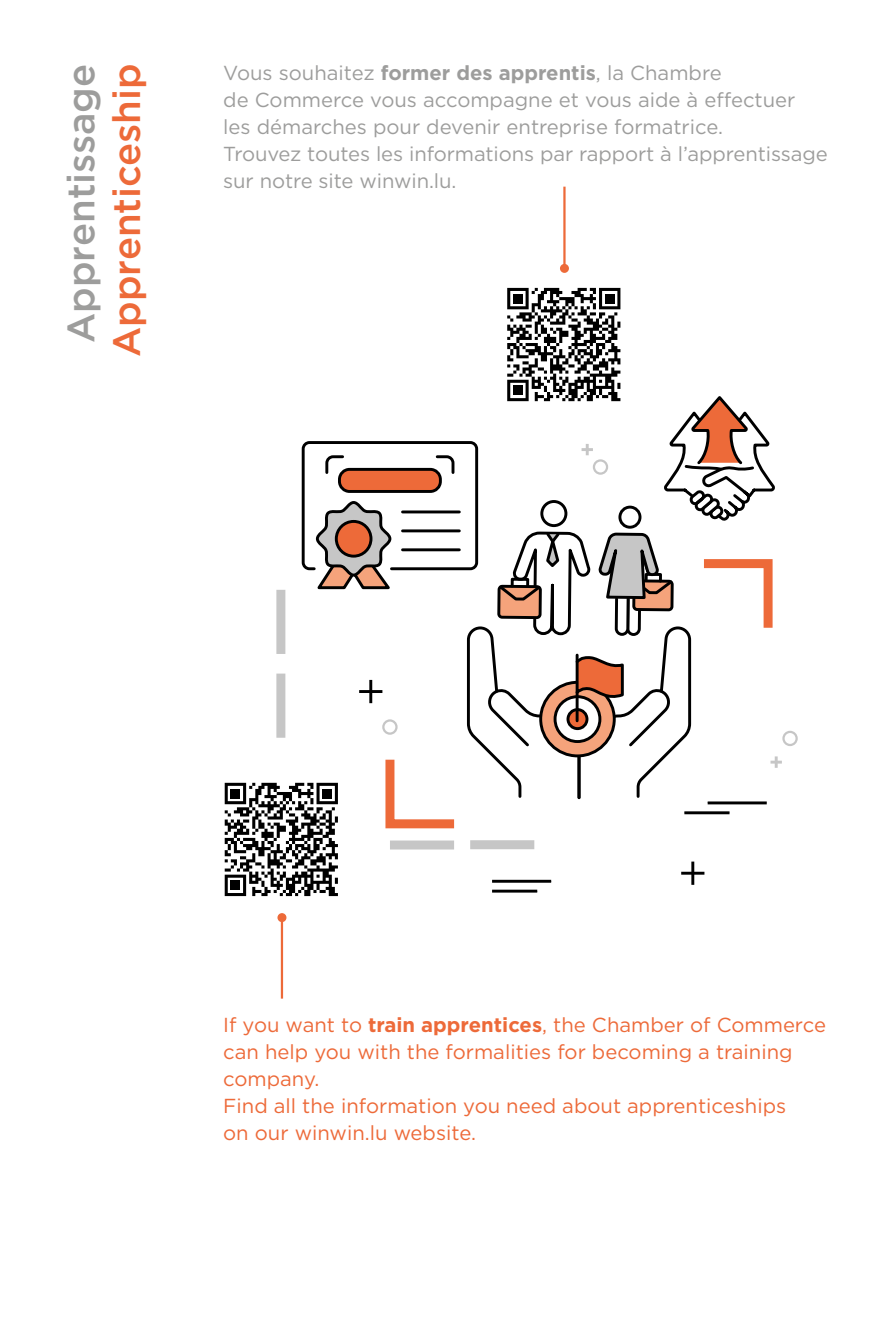
<style>
.page{position:relative;width:893px;height:1340px;background:#fff}
.page>*{position:absolute;margin:0;border:0;box-sizing:border-box;transform-origin:0 0}
.t1{font:500 38.25px "Gotham";letter-spacing:-.005em;color:#ed6a39}
.t2{font:500 38.25px "Gotham";color:#9d9d9c}
.t3{font:20.25px/27px "Gotham";letter-spacing:-.005em;color:#9d9d9c}
.t4{font:20.25px/27px "Gotham";color:#ed6a39}
.s1{font-weight:700}
</style>
<div class="page">
<div style="left:782px;top:730px;width:16px;height:16px;border:2px solid #c6c6c6;border-radius:50%"></div>
<hr style="left:563px;top:187px;width:3px;height:81px;background:#ed6a39">
<div style="left:560px;top:264px;width:9px;height:9px;background:#ed6a39;border-radius:50%"></div>
<hr style="left:281px;top:917px;width:2px;height:81px;background:#ed6a39">
<svg style="left:225px;top:288px;width:557px;height:667px"></svg>
<div style="left:231px;top:880px;width:9px;height:10px;background:#000"></div>
<h1 class="t2" style="left:56px;top:343px;width:281px;rotate:-90deg">Apprentissage</h1>
<h1 class="t1" style="left:102px;top:357px;width:295px;rotate:-90deg">Apprenticeship</h1>
<p class="t3" style="left:223px;top:59px;width:606px">Vous souhaitez <span class="s1">former des apprentis</span>, la Chambre<br>de Commerce vous accompagne et vous aide à effectuer les démarches pour devenir entreprise formatrice.<br>Trouvez toutes les informations par rapport à l’apprentissage sur notre site winwin.lu.</p>
<p class="t4" style="left:223px;top:1010px;width:604px">If you want to <span class="s1">train apprentices</span>, the Chamber of Commerce can help you with the formalities for becoming a training company.<br>Find all the information you need about apprenticeships<br>on our winwin.lu website.</p>
</div>
